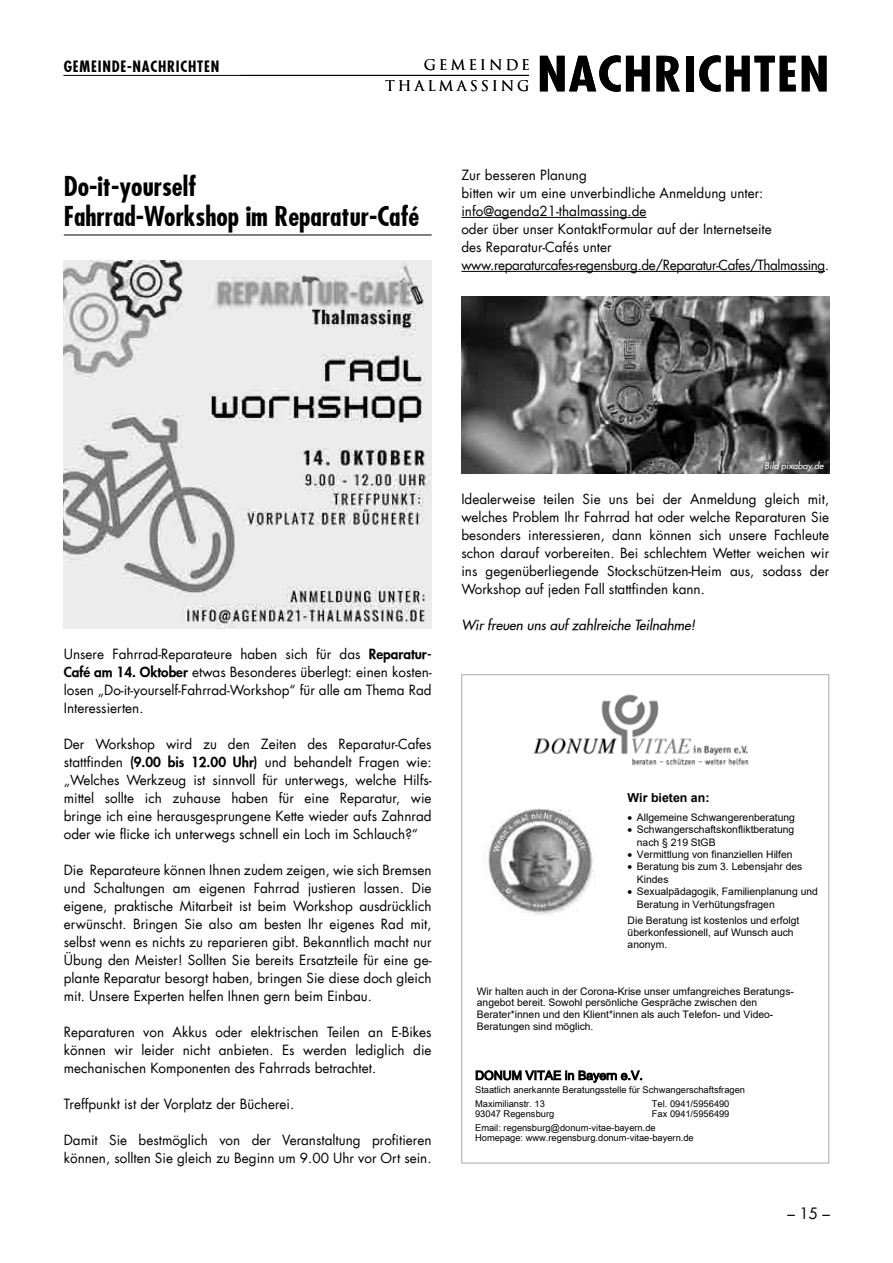
<style>
.page{position:relative;width:893px;height:1263px;background:#fff}
.page>*{position:absolute;margin:0;border:0;box-sizing:border-box;transform-origin:0 0}
.t1{font:700 condensed 47.25px "Futura";letter-spacing:.025em;color:#000;scale:1.12 1}
.t2{font:700 condensed 26.25px/30px "Futura";color:#000}
.t3{font:700 condensed 15px "Futura";letter-spacing:.05em;color:#000}
.t4{font:15px "Futura";color:#000}
.t5{font:14.25px/21.8px "Trajan";letter-spacing:.2em;color:#000;text-align:right}
.t6{font:13.5px/18px "Futura";color:#000;text-align:justify}
.t7{font:italic 13.5px "Futura";color:#000}
.t8{font:12.45px "Arial Unicode MS";color:#000}
.t9{font:700 12.45px "Arial";color:#000}
.t10{font:10.35px/12.5px "Arial";color:#000}
.t11{font:9.3px/14px "Arial Unicode MS";color:#000}
.t12{font:italic 9px "Futura";color:#fff}
.s1{font-weight:800}
</style>
<div class="page">
<hr style="left:63px;top:75px;width:466px;height:1px;background:#000">
<hr style="left:64px;top:235px;width:368px;height:1px;background:#000">
<img style="left:64px;top:260px;width:368px;height:368px">
<hr style="left:461px;top:217px;width:185px;height:1px;background:#000">
<hr style="left:461px;top:271px;width:364px;height:1px;background:#000">
<img style="left:484px;top:808px;width:111px;height:107px">
<img style="left:533px;top:694px;width:216px;height:72px">
<img style="left:461px;top:296px;width:368px;height:178px">
<p class="t3" style="left:64px;top:57px;width:157px">GEMEINDE-NACHRICHTEN</p>
<p class="t5" style="left:385px;top:54px;width:146px">GEMEINDE<br>THALMASSING</p>
<h1 class="t1" style="left:537px;top:45px;width:262px">NACHRICHTEN</h1>
<h2 class="t2" style="left:64px;top:171px;width:357px">Do-it-yourself<br>Fahrrad-Workshop im Reparatur-Café</h2>
<p class="t6" style="left:461px;top:166px;width:369px;text-align:left">Zur besseren Planung<br>bitten wir um eine unverbindliche Anmeldung unter: info@agenda21-thalmassing.de<br>oder über unser KontaktFormular auf der Internetseite<br>des Reparatur-Cafés unter www.reparaturcafes-regensburg.de/Reparatur-Cafes/Thalmassing.</p>
<p class="t6" style="left:64px;top:645px;width:369px">Unsere Fahrrad-Reparateure haben sich für das <span class="s1">Reparatur-Café am 14. Oktober</span> etwas Besonderes überlegt: einen kosten&shy;losen „Do-it-yourself-Fahrrad-Workshop“ für alle am Thema Rad Interessierten.</p>
<p class="t6" style="left:64px;top:735px;width:369px">Der Workshop wird zu den Zeiten des Reparatur-Cafes stattfinden <span class="s1">(9.00 bis 12.00 Uhr)</span> und behandelt Fragen wie: „Welches Werkzeug ist sinnvoll für unterwegs, welche Hilfs&shy;mittel sollte ich zuhause haben für eine Reparatur, wie bringe ich eine herausgesprungene Kette wieder aufs Zahnrad oder wie flicke ich unterwegs schnell ein Loch im Schlauch?“</p>
<p class="t6" style="left:64px;top:861px;width:369px">Die Reparateure können Ihnen zudem zeigen, wie sich Bremsen und Schaltungen am eigenen Fahrrad justieren lassen. Die eigene, praktische Mitarbeit ist beim Workshop ausdrücklich erwünscht. Bringen Sie also am besten Ihr eigenes Rad mit, selbst wenn es nichts zu reparieren gibt. Bekanntlich macht nur Übung den Meister! Sollten Sie bereits Ersatzteile für eine ge&shy;plante Reparatur besorgt haben, bringen Sie diese doch gleich mit. Unsere Experten helfen Ihnen gern beim Einbau.</p>
<p class="t6" style="left:64px;top:1023px;width:369px">Reparaturen von Akkus oder elektrischen Teilen an E-Bikes können wir leider nicht anbieten. Es werden lediglich die mechanischen Komponenten des Fahrrads betrachtet.</p>
<p class="t6" style="left:64px;top:1095px;width:232px">Treffpunkt ist der Vorplatz der Bücherei.</p>
<p class="t6" style="left:64px;top:1131px;width:369px">Damit Sie bestmöglich von der Veranstaltung profitieren können, sollten Sie gleich zu Beginn um 9.00 Uhr vor Ort sein.</p>
<p class="t12" style="left:765px;top:460px;width:61px">Bild pixabay.de</p>
<p class="t6" style="left:461px;top:490px;width:369px">Idealerweise teilen Sie uns bei der Anmeldung gleich mit, welches Problem Ihr Fahrrad hat oder welche Reparaturen Sie besonders interessieren, dann können sich unsere Fachleute schon darauf vorbereiten. Bei schlechtem Wetter weichen wir ins gegenüberliegende Stockschützen-Heim aus, sodass der Workshop auf jeden Fall stattfinden kann.</p>
<p class="t7" style="left:461px;top:617px;width:235px">Wir freuen uns auf zahlreiche Teilnahme!</p>
<p class="t9" style="left:628px;top:788px;width:83px">Wir bieten an:</p>
<p class="t10" style="left:628px;top:811px;width:169px">• Allgemeine Schwangerenberatung</p>
<p class="t10" style="left:637px;top:823px;width:159px;text-indent:-9px">• Schwangerschaftskonfliktberatung nach § 219 StGB</p>
<p class="t10" style="left:628px;top:848px;width:167px">• Vermittlung von finanziellen Hilfen</p>
<p class="t10" style="left:637px;top:860px;width:167px;text-indent:-9px">• Beratung bis zum 3. Lebensjahr des<br>Kindes</p>
<p class="t10" style="left:637px;top:885px;width:183px;text-indent:-9px">• Sexualpädagogik, Familienplanung und<br>Beratung in Verhütungsfragen</p>
<p class="t10" style="left:628px;top:914px;width:173px">Die Beratung ist kostenlos und erfolgt überkonfessionell, auf Wunsch auch anonym.</p>
<p class="t10" style="left:477px;top:985px;width:319px;line-height:11.9px">Wir halten auch in der Corona-Krise unser umfangreiches Beratungs&shy;angebot bereit. Sowohl persönliche Gespräche zwischen den Berater*innen und den Klient*innen als auch Telefon- und Video-Beratungen sind möglich.</p>
<p class="t8" style="left:475px;top:1066px;width:169px">DONUM VITAE in Bayern e.V.</p>
<p class="t11" style="left:475px;top:1082px;width:271px">Staatlich anerkannte Beratungsstelle für Schwangerschaftsfragen<br>Maximilianstr. 13</p>
<p class="t11" style="left:652px;top:1096px;width:79px">Tel. 0941/5956490</p>
<p class="t11" style="left:475px;top:1107px;width:81px">93047 Regensburg</p>
<p class="t11" style="left:475px;top:1107px;width:256px;text-indent:177px">Fax 0941/5956499<br>Email: regensburg@donum-vitae-bayern.de</p>
<p class="t11" style="left:475px;top:1131px;width:220px">Homepage: www.regensburg.donum-vitae-bayern.de</p>
<p class="t4" style="left:787px;top:1204px;width:44px">– 15 –</p>
</div>
